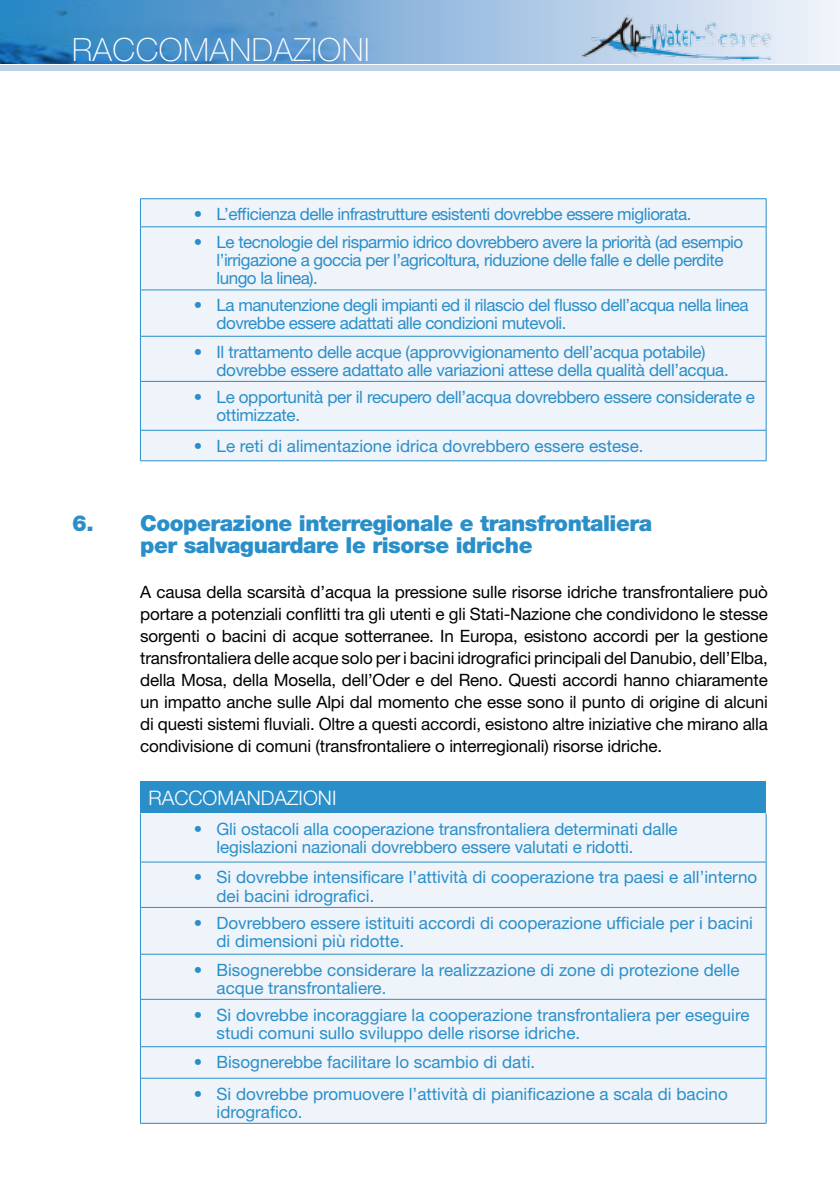
<style>
.page{position:relative;width:840px;height:1191px;background:#fff}
.page>*{position:absolute;margin:0;border:0;box-sizing:border-box;transform-origin:0 0}
.t1{font:100 32px "Helvetica Neue";letter-spacing:.02em;color:#fff}
.t2{font:900 22px/22px "Helvetica Neue";letter-spacing:-.02em;color:#2a8fc9}
.t3{font:300 20px "Helvetica Neue";color:#fff}
.t4{font:17px/18px "Helvetica Neue";letter-spacing:-.01em;color:#2a8fc9}
.t5{font:17px/22px "Helvetica Neue";letter-spacing:-.01em;color:#000;text-align:justify}
.t6{font:17px/18px "Helvetica Neue";letter-spacing:-.03em;color:#2a8fc9}
</style>
<div class="page">
<svg style="left:0;top:0;width:839px;height:63px;background:#78abd6"></svg>
<div style="left:0;top:65px;width:839px;height:6px;background:#bbd1ea"></div>
<img style="left:574px;top:10px;width:206px;height:54px">
<div style="left:141px;top:199px;width:624px;height:261px;background:#eff3fa"></div>
<hr style="left:140px;top:198px;width:626px;height:1px;background:#2a8fc9">
<svg style="left:140px;top:199px;width:1px;height:27px"></svg>
<svg style="left:765px;top:199px;width:1px;height:27px"></svg>
<hr style="left:140px;top:226px;width:626px;height:1px;background:#2a8fc9">
<hr style="left:140px;top:227px;width:1px;height:63px;background:#2a8fc9">
<hr style="left:765px;top:227px;width:1px;height:63px;background:#2a8fc9">
<hr style="left:140px;top:289px;width:626px;height:1px;background:#2a8fc9">
<hr style="left:140px;top:290px;width:1px;height:46px;background:#2a8fc9">
<hr style="left:765px;top:290px;width:1px;height:46px;background:#2a8fc9">
<hr style="left:140px;top:336px;width:626px;height:1px;background:#2a8fc9">
<hr style="left:140px;top:336px;width:1px;height:45px;background:#2a8fc9">
<hr style="left:765px;top:336px;width:1px;height:45px;background:#2a8fc9">
<hr style="left:140px;top:381px;width:626px;height:1px;background:#2a8fc9">
<hr style="left:140px;top:382px;width:1px;height:48px;background:#2a8fc9">
<hr style="left:765px;top:382px;width:1px;height:48px;background:#2a8fc9">
<hr style="left:140px;top:430px;width:626px;height:1px;background:#2a8fc9">
<hr style="left:140px;top:430px;width:1px;height:30px;background:#2a8fc9">
<hr style="left:765px;top:430px;width:1px;height:30px;background:#2a8fc9">
<hr style="left:140px;top:460px;width:626px;height:1px;background:#2a8fc9">
<div style="left:140px;top:781px;width:625px;height:32px;background:#2a8fc9"></div>
<div style="left:141px;top:813px;width:624px;height:310px;background:#eff3fa"></div>
<hr style="left:140px;top:813px;width:1px;height:48px;background:#2a8fc9">
<hr style="left:765px;top:813px;width:1px;height:48px;background:#2a8fc9">
<hr style="left:140px;top:861px;width:626px;height:1px;background:#2a8fc9">
<hr style="left:140px;top:862px;width:1px;height:45px;background:#2a8fc9">
<hr style="left:765px;top:862px;width:1px;height:45px;background:#2a8fc9">
<hr style="left:140px;top:907px;width:626px;height:1px;background:#2a8fc9">
<hr style="left:140px;top:907px;width:1px;height:47px;background:#2a8fc9">
<hr style="left:765px;top:907px;width:1px;height:47px;background:#2a8fc9">
<hr style="left:140px;top:954px;width:626px;height:1px;background:#2a8fc9">
<hr style="left:140px;top:954px;width:1px;height:45px;background:#2a8fc9">
<hr style="left:765px;top:954px;width:1px;height:45px;background:#2a8fc9">
<hr style="left:140px;top:999px;width:626px;height:1px;background:#2a8fc9">
<hr style="left:140px;top:999px;width:1px;height:47px;background:#2a8fc9">
<hr style="left:765px;top:999px;width:1px;height:47px;background:#2a8fc9">
<hr style="left:140px;top:1046px;width:626px;height:1px;background:#2a8fc9">
<hr style="left:140px;top:1047px;width:1px;height:31px;background:#2a8fc9">
<hr style="left:765px;top:1047px;width:1px;height:31px;background:#2a8fc9">
<hr style="left:140px;top:1077px;width:626px;height:1px;background:#2a8fc9">
<hr style="left:140px;top:1078px;width:1px;height:45px;background:#2a8fc9">
<hr style="left:765px;top:1078px;width:1px;height:45px;background:#2a8fc9">
<hr style="left:140px;top:1123px;width:626px;height:1px;background:#2a8fc9">
<h1 class="t1" style="left:72px;top:32px;width:299px">RACCOMANDAZIONI</h1>
<p class="t6" style="left:194px;top:205px;width:499px">• L’efficienza delle infrastrutture esistenti dovrebbe essere migliorata.</p>
<p class="t6" style="left:216px;top:233px;width:528px;text-indent:-23px">• Le tecnologie del risparmio idrico dovrebbero avere la priorità (ad esempio l’irrigazione a goccia per l’agricoltura, riduzione delle falle e delle perdite lungo la linea).</p>
<p class="t6" style="left:216px;top:296px;width:533px;text-indent:-23px">• La manutenzione degli impianti ed il rilascio del flusso dell’acqua nella linea dovrebbe essere adattati alle condizioni mutevoli.</p>
<p class="t4" style="left:216px;top:342px;width:513px;text-indent:-23px">• Il trattamento delle acque (approvvigionamento dell’acqua potabile) dovrebbe essere adattato alle variazioni attese della qualità dell’acqua.</p>
<p class="t4" style="left:216px;top:387px;width:539px;text-indent:-23px">• Le opportunità per il recupero dell’acqua dovrebbero essere considerate e ottimizzate.</p>
<p class="t4" style="left:194px;top:436px;width:451px">• Le reti di alimentazione idrica dovrebbero essere estese.</p>
<p class="t2" style="left:72px;top:512px;width:54px">6. C</p>
<p class="t2" style="left:140px;top:512px;width:513px;text-indent:16px">ooperazione interregionale e transfrontaliera per salvaguardare le risorse idriche</p>
<p class="t5" style="left:140px;top:580px;width:629px">A causa della scarsità d’acqua la pressione sulle risorse idriche transfrontaliere può portare a potenziali conflitti tra gli utenti e gli Stati-Nazione che condividono le stesse sorgenti o bacini di acque sotterranee. In Europa, esistono accordi per la gestione transfrontaliera delle acque solo per i bacini idrografici principali del Danubio, dell’Elba, della Mosa, della Mosella, dell’Oder e del Reno. Questi accordi hanno chiaramente un impatto anche sulle Alpi dal momento che esse sono il punto di origine di alcuni di questi sistemi fluviali. Oltre a questi accordi, esistono altre iniziative che mirano alla condivisione di comuni (transfrontaliere o interregionali) risorse idriche.</p>
<p class="t3" style="left:148px;top:786px;width:15px">RACC</p>
<p class="t3" style="left:202px;top:786px;width:135px">OMANDAZIONI</p>
<p class="t4" style="left:216px;top:819px;width:462px;text-indent:-23px">• Gli ostacoli alla cooperazione transfrontaliera determinati dalle legislazioni nazionali dovrebbero essere valutati e ridotti.</p>
<p class="t4" style="left:216px;top:868px;width:542px;text-indent:-23px">• Si dovrebbe intensificare l’attività di cooperazione tra paesi e all’interno dei bacini idrografici.</p>
<p class="t4" style="left:216px;top:913px;width:537px;text-indent:-23px">• Dovrebbero essere istituiti accordi di cooperazione ufficiale per i bacini di dimensioni più ridotte.</p>
<p class="t4" style="left:216px;top:960px;width:524px;text-indent:-23px">• Bisognerebbe considerare la realizzazione di zone di protezione delle acque transfrontaliere.</p>
<p class="t4" style="left:216px;top:1005px;width:534px;text-indent:-23px">• Si dovrebbe incoraggiare la cooperazione transfrontaliera per eseguire studi comuni sullo sviluppo delle risorse idriche.</p>
<p class="t4" style="left:194px;top:1052px;width:343px">• Bisognerebbe facilitare lo scambio di dati.</p>
<p class="t4" style="left:216px;top:1084px;width:512px;text-indent:-23px">• Si dovrebbe promuovere l’attività di pianificazione a scala di bacino idrografico.</p>
</div>
